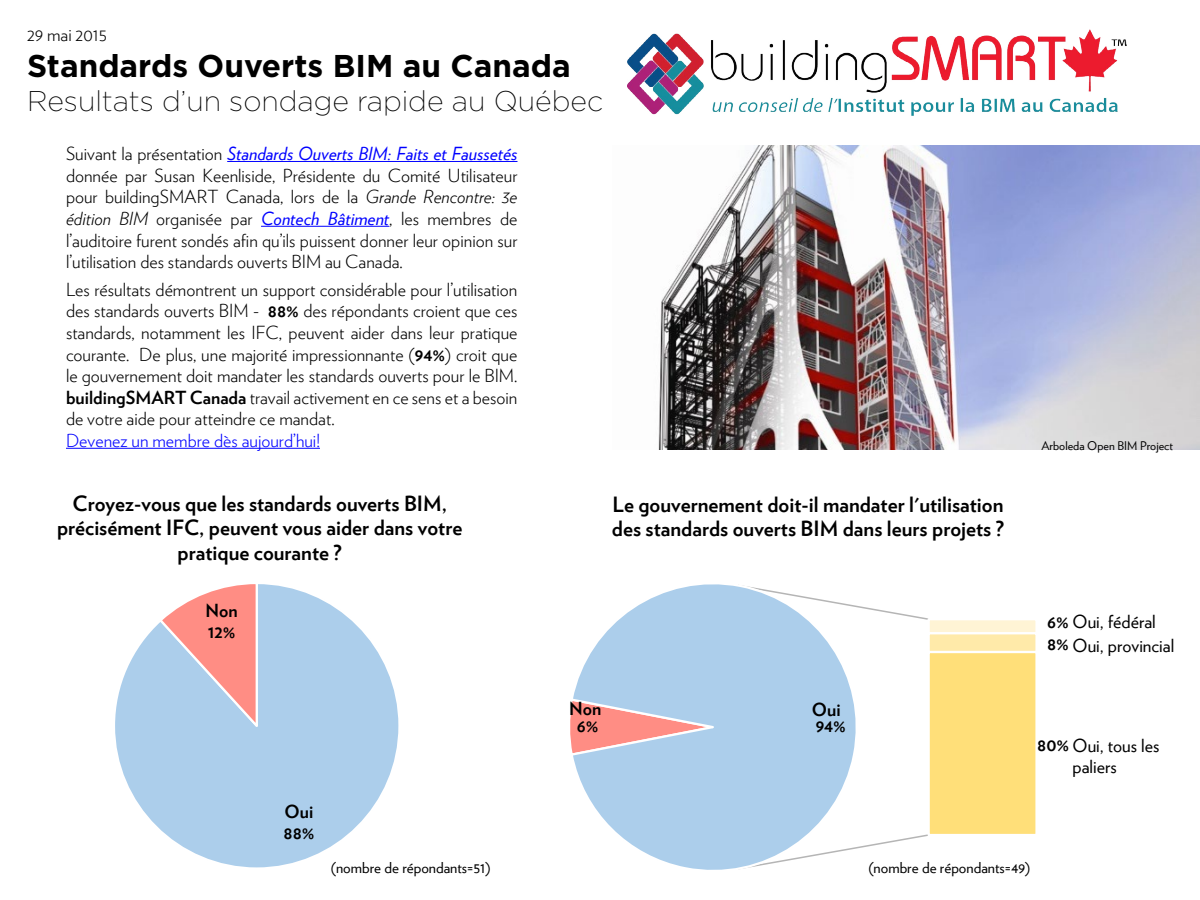
<style>
.page{position:relative;width:1200px;height:900px;background:#fff}
.page>*{position:absolute;margin:0;border:0;box-sizing:border-box;transform-origin:0 0}
.t1{font:700 31.5px "Gotham HTF";color:#000}
.t2{font:200 28.5px "Gotham HTF";color:#000}
.t3{font:700 21px/24.8px "Verlag";color:#000}
.t4{font:300 18px/21.6px "Verlag";color:#000;text-align:justify}
.t5{font:18px/21.9px "Verlag";color:#000}
.t6{font:300 18px "Verlag";color:#00f}
.t7{font:700 18px/21px "Verlag";color:#000}
.t8{font:15px "Verlag";color:#000}
.t9{font:12px "Verlag";color:#000}
.s1{font-weight:400;font-style:italic;color:#00f}
.s2{font-style:italic}
.s3{font-weight:700}
</style>
<div class="page">
<img style="left:627px;top:29px;width:499px;height:87px">
<svg style="left:869px;top:608px;width:59px;height:12px"></svg>
<svg style="left:869px;top:834px;width:59px;height:13px"></svg>
<div style="left:929px;top:619px;width:108px;height:14px;background:#fff4d5"></div>
<div style="left:928px;top:618px;width:110px;height:16px;border:2px solid #fff"></div>
<div style="left:929px;top:633px;width:108px;height:19px;background:#ffeaa9"></div>
<div style="left:928px;top:632px;width:110px;height:21px;border:2px solid #fff"></div>
<div style="left:929px;top:652px;width:108px;height:183px;background:#ffdf79"></div>
<div style="left:928px;top:651px;width:110px;height:185px;border:2px solid #fff"></div>
<svg style="left:570px;top:584px;width:299px;height:286px"></svg>
<hr style="left:227px;top:161px;width:290px;height:1px;background:#00f">
<hr style="left:261px;top:226px;width:128px;height:1px;background:#00f">
<hr style="left:66px;top:448px;width:254px;height:1px;background:#00f">
<img style="left:658px;top:146px;width:542px;height:304px">
<svg style="left:115px;top:584px;width:284px;height:284px"></svg>
<svg style="left:157px;top:584px;width:102px;height:148px;background:#deb6bd"></svg>
<p class="t4" style="left:27px;top:23px;width:82px">29 mai 2015</p>
<h1 class="t1" style="left:27px;top:48px;width:545px">Standards Ouverts BIM au Canada</h1>
<h2 class="t2" style="left:27px;top:86px;width:578px">Resultats d’un sondage rapide au Québec</h2>
<p class="t4" style="left:66px;top:142px;width:453px">Suivant la présentation <span class="s1">Standards Ouverts BIM: Faits et Faussetés </span>donnée par Susan Keenliside, Présidente du Comité Utilisateur pour buildingSMART Canada, lors de la <span class="s2">Grande Rencontre: 3e édition BIM</span> organisée par <span class="s1">Contech Bâtiment</span>, les membres de l’auditoire furent sondés afin qu’ils puissent donner leur opinion sur l’utilisation des standards ouverts BIM au Canada.</p>
<p class="t4" style="left:66px;top:277px;width:453px">Les résultats démontrent un support considérable pour l’utilisation des standards ouverts BIM - <span class="s3">88%</span> des répondants croient que ces standards, notamment les IFC, peuvent aider dans leur pratique courante. De plus, une majorité impressionnante (<span class="s3">94%</span>) croit que le gouvernement doit mandater les standards ouverts pour le BIM. <span class="s3">buildingSMART Canada</span> travail activement en ce sens et a besoin de votre aide pour atteindre ce mandat.</p>
<p class="t6" style="left:66px;top:427px;width:255px">Devenez un membre dès aujourd’hui!</p>
<p class="t3" style="left:57px;top:490px;width:407px;text-align:center">Croyez-vous que les standards ouverts BIM, précisément IFC, peuvent vous aider dans votre pratique courante ?</p>
<p class="t7" style="left:206px;top:599px;width:34px">Non<br>12%</p>
<p class="t3" style="left:612px;top:491px;width:394px;line-height:24px">Le gouvernement doit-il mandater l'utilisation des standards ouverts BIM dans leurs projets ?</p>
<p class="t9" style="left:1041px;top:437px;width:133px">Arboleda Open BIM Project</p>
<p class="t5" style="left:1047px;top:610px;width:110px"><span class="s3">6%</span> Oui, fédéral<br><span class="s3">8%</span></p>
<p class="t5" style="left:1073px;top:634px;width:103px">Oui, provincial</p>
<p class="t7" style="left:284px;top:800px;width:33px">Oui<br>88%</p>
<p class="t8" style="left:331px;top:856px;width:161px">(nombre de répondants=51)</p>
<p class="t7" style="left:569px;top:697px;width:34px">Non</p>
<p class="t7" style="left:812px;top:698px;width:30px">Oui</p>
<p class="t7" style="left:577px;top:714px;width:23px">6%</p>
<p class="t7" style="left:815px;top:714px;width:32px">94%</p>
<p class="t5" style="left:1037px;top:733px;width:124px"><span class="s3">80%</span> Oui, tous les</p>
<p class="t5" style="left:1073px;top:755px;width:46px">paliers</p>
<p class="t8" style="left:868px;top:856px;width:163px">(nombre de répondants=49)</p>
</div>
